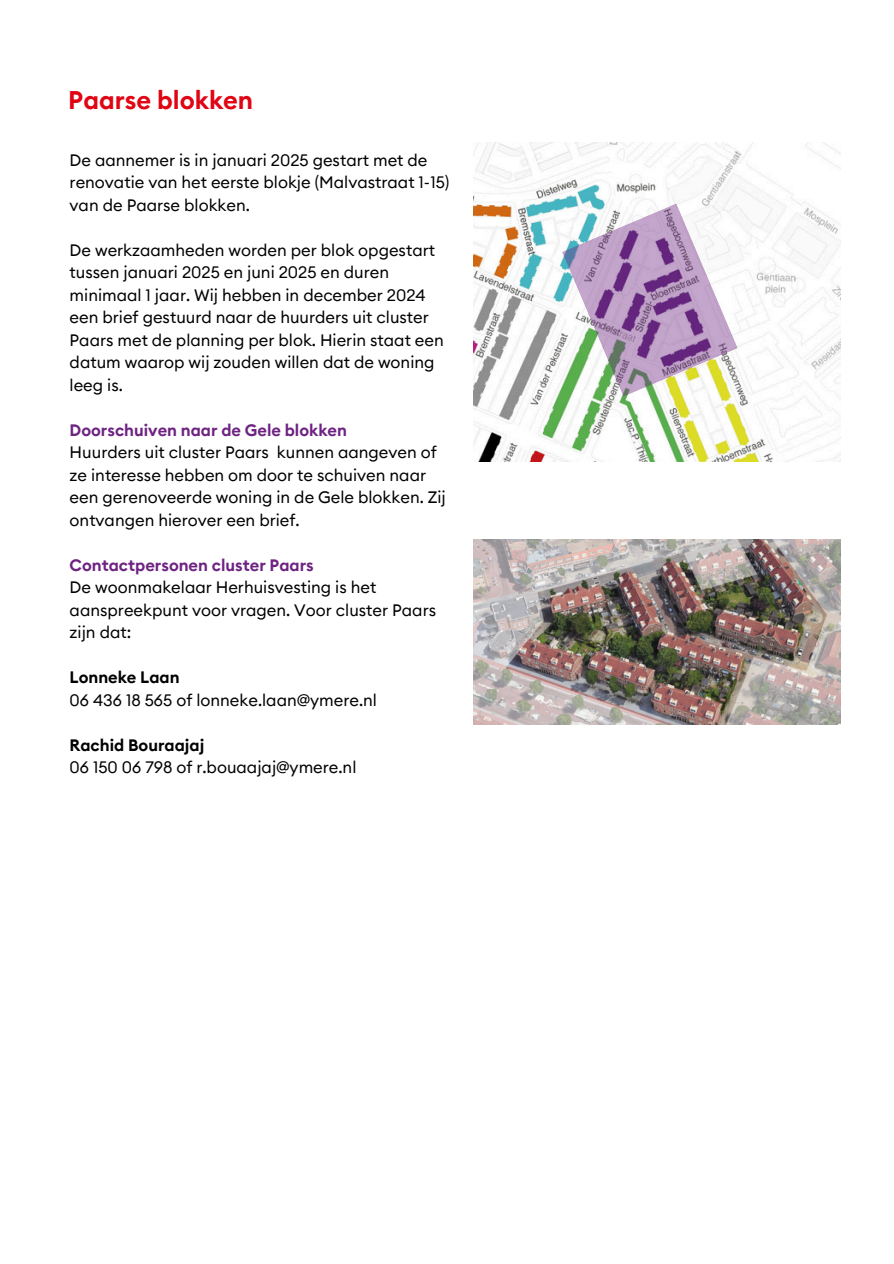
<style>
.page{position:relative;width:894px;height:1264px;background:#fff}
.page>*{position:absolute;margin:0;border:0;box-sizing:border-box;transform-origin:0 0}
.t1{font:600 25.5px "Euclid Circular B";color:#e10514}
.t2{font:16.5px/22.5px "Euclid Circular B";color:#000}
.t3{font:600 16.5px "Euclid Circular B";color:#6e2382}
.t4{font:600 16.5px "Euclid Circular B";color:#000}
</style>
<div class="page">
<img style="left:473px;top:142px;width:367px;height:319px">
<svg style="left:562px;top:203px;width:175px;height:193px"></svg>
<img style="left:473px;top:539px;width:367px;height:185px">
<p class="t1" style="left:68px;top:88px;width:186px">Paarse blokken</p>
<h1 class="t2" style="left:70px;top:149px;width:381px">De aannemer is in januari 2025 gestart met de renovatie van het eerste blokje (Malvastraat 1-15) van de Paarse blokken.</h1>
<p class="t2" style="left:70px;top:239px;width:375px">De werkzaamheden worden per blok opgestart tussen januari 2025 en juni 2025 en duren minimaal 1 jaar. Wij hebben in december 2024 een brief gestuurd naar de huurders uit cluster Paars met de planning per blok. Hierin staat een datum waarop wij zouden willen dat de woning leeg is.</p>
<p class="t3" style="left:70px;top:422px;width:279px">Doorschuiven naar de Gele blokken</p>
<p class="t2" style="left:70px;top:442px;width:377px">Huurders uit cluster Paars kunnen aangeven of ze interesse hebben om door te schuiven naar een gerenoveerde woning in de Gele blokken. Zij ontvangen hierover een brief.</p>
<p class="t3" style="left:70px;top:557px;width:246px">Contactpersonen cluster Paars</p>
<p class="t2" style="left:70px;top:577px;width:368px">De woonmakelaar Herhuisvesting is het aanspreekpunt voor vragen. Voor cluster Paars zijn dat:</p>
<p class="t4" style="left:70px;top:670px;width:111px">Lonneke Laan</p>
<p class="t2" style="left:70px;top:689px;width:309px">06 436 18 565 of lonneke.laan@ymere.nl</p>
<p class="t4" style="left:70px;top:737px;width:136px">Rachid Bouraajaj</p>
<p class="t2" style="left:70px;top:757px;width:288px">06 150 06 798 of r.bouaajaj@ymere.nl</p>
</div>
